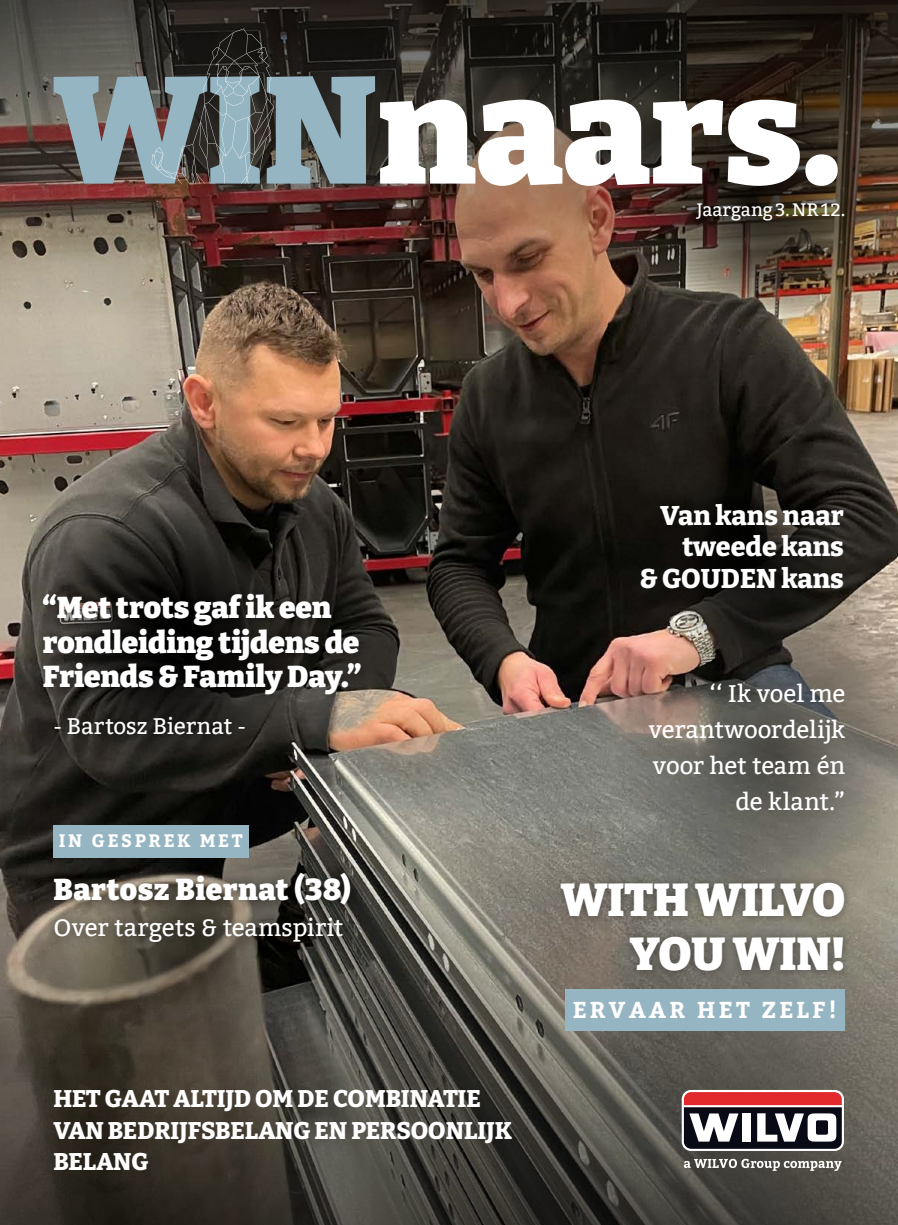
<style>
.page{position:relative;width:898px;height:1225px;background:#fff}
.page>*{position:absolute;margin:0;border:0;box-sizing:border-box;transform-origin:0 0}
.t1{font:900 151.2px "Bitter";color:#fff}
.t2{font:900 45.9px "Bitter";letter-spacing:-.01em;color:#fff}
.t3{font:900 30px/34.5px "Bitter";letter-spacing:-.005em;color:#fff}
.t4{font:900 30px "Bitter";letter-spacing:.015em;color:#fff}
.t5{font:800 27px/31.5px "Bitter";color:#fff;text-align:right}
.t6{font:24px/36px "Bitter";color:#fff;text-align:right}
.t7{font:800 24px/31.5px "Bitter";color:#fff}
.t8{font:700 22.95px "Bitter";letter-spacing:.14em;color:#fff}
.t9{font:22.5px "Bitter";letter-spacing:-.005em;color:#fff}
.t10{font:18px "Bitter";letter-spacing:-.01em;color:#fff}
.t11{font:700 18px "Bitter";letter-spacing:.14em;color:#fff}
.s1{color:#96b5c2}
</style>
<div class="page">
<img style="left:0;top:316px;width:897px;height:909px">
<svg style="left:61px;top:569px;width:216px;height:216px;background:#211f1b"></svg>
<svg style="left:41px;top:503px;width:263px;height:263px;background:#292723"></svg>
<svg style="left:654px;top:457px;width:191px;height:191px;background:#14120f"></svg>
<svg style="left:612px;top:590px;width:285px;height:235px;background:#6d645c"></svg>
<img style="left:0;top:0;width:897px;height:316px">
<svg style="left:0;top:825px;width:897px;height:399px;background:#56534a"></svg>
<div style="left:43px;top:864px;width:324px;height:94px;background:#000;opacity:.35"></div>
<div style="left:45px;top:864px;width:315px;height:87px;background:#000;opacity:.25"></div>
<div style="left:53px;top:825px;width:196px;height:32px;background:#96b5c2"></div>
<div style="left:552px;top:874px;width:301px;height:52px;background:#000;opacity:.39"></div>
<div style="left:565px;top:989px;width:279px;height:41px;background:#96b5c2"></div>
<div style="left:620px;top:928px;width:231px;height:51px;background:#000;opacity:.39"></div>
<div style="left:50px;top:712px;width:199px;height:25px;background:#000;opacity:.35"></div>
<div style="left:37px;top:588px;width:335px;height:118px;background:#000;opacity:.35"></div>
<div style="left:37px;top:587px;width:330px;height:113px;background:#000;opacity:.1"></div>
<img style="left:625px;top:72px;width:257px;height:257px;border-radius:50%">
<svg style="left:151px;top:29px;width:123px;height:155px;background:#38302b"></svg>
<svg style="left:683px;top:1158px;width:158px;height:13px"></svg>
<svg style="left:681px;top:1090px;width:162px;height:61px"></svg>
<svg style="left:683px;top:1092px;width:158px;height:56px"></svg>
<h1 class="t1" style="left:53px;top:35px;width:788px"><span class="s1">WIN</span>naars.</h1>
<p class="t10" style="left:696px;top:199px;width:150px">Jaargang 3. NR 12.</p>
<p class="t3" style="left:43px;top:590px;width:319px">“Met trots gaf ik een rondleiding tijdens de<br>Friends &amp; Family Day.”</p>
<p class="t9" style="left:53px;top:713px;width:194px">- Bartosz Biernat -</p>
<p class="t11" style="left:59px;top:830px;width:185px">IN GESPREK MET</p>
<p class="t4" style="left:53px;top:871px;width:299px">Bartosz Biernat (38)</p>
<p class="t6" style="left:53px;top:910px;width:291px">Over targets &amp; teamspirit</p>
<p class="t7" style="left:53px;top:1082px;width:460px">HET GAAT ALTIJD OM DE COMBINATIE<br>VAN BEDRIJFSBELANG EN PERSOONLIJK<br>BELANG</p>
<p class="t5" style="left:639px;top:499px;width:206px">Van kans naar tweede kans<br>&amp; GOUDEN kans</p>
<p class="t6" style="left:648px;top:676px;width:198px">‘‘ Ik voel me verantwoordelijk voor het team én de klant.”</p>
<h2 class="t2" style="left:560px;top:871px;width:286px">WITH WILVO</h2>
<h2 class="t2" style="left:629px;top:925px;width:217px">YOU WIN!</h2>
<p class="t8" style="left:572px;top:996px;width:266px">ERVAAR HET ZELF!</p>
</div>
